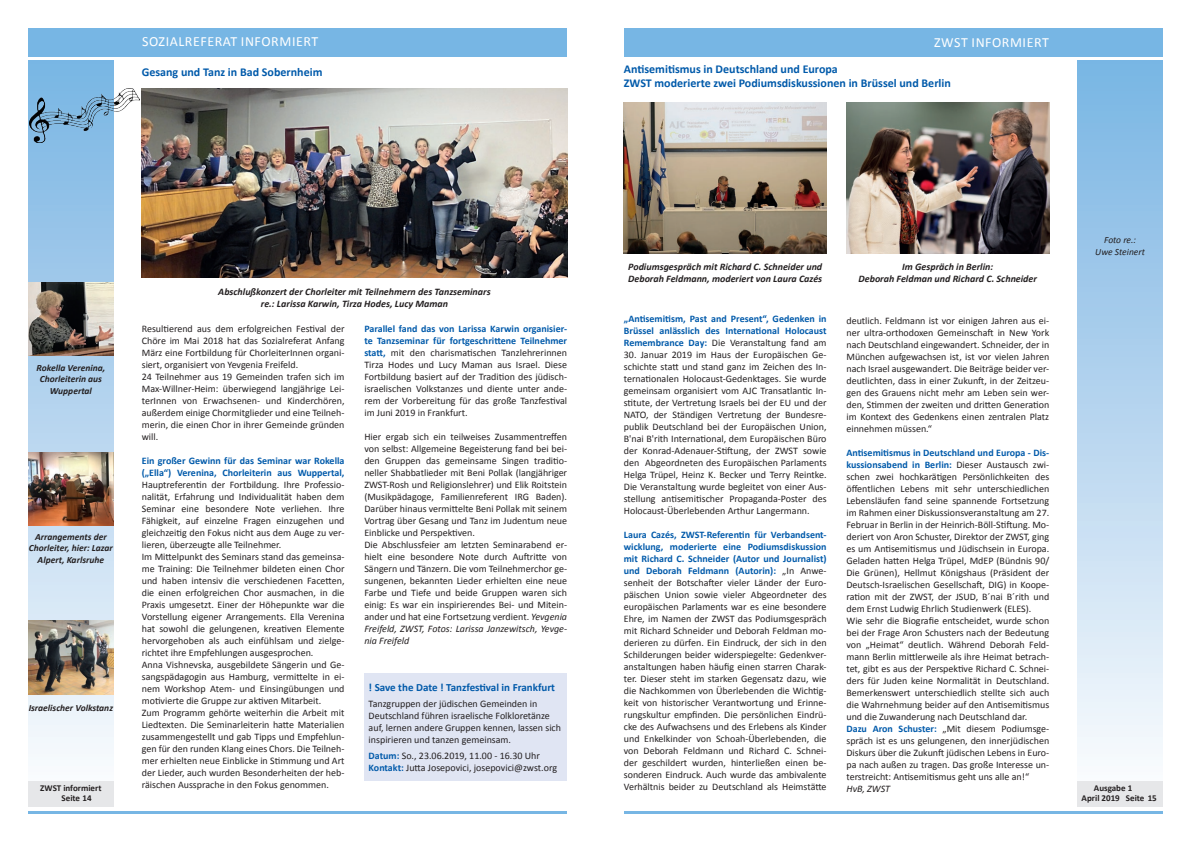
<style>
.page{position:relative;width:1191px;height:842px;background:#fff}
.page>*{position:absolute;margin:0;border:0;box-sizing:border-box;transform-origin:0 0}
.t1{font:14px "Calibri";letter-spacing:.04em;color:#fff}
.t2{font:700 12px/14.4px "Calibri";color:#015aaa}
.t3{font:700 11px "Calibri";color:#015aaa}
.t4{font:10px/12px "Calibri";color:#231f20}
.t5{font:italic 700 10px/12px "Calibri";color:#231f20;text-align:center}
.t6{font:700 10px/12px "Calibri";color:#015aaa}
.t7{font:italic 10px "Calibri";letter-spacing:-.005em;color:#231f20}
.t8{font:italic 700 9.5px/11.4px "Calibri";color:#231f20;text-align:center}
.t9{font:italic 9.5px/11.4px "Calibri";color:#231f20;text-align:center}
.t10{font:700 9px/10.8px "Calibri";color:#231f20}
.s1{font-weight:400;color:#231f20}
.s2{font-weight:700;color:#015aaa}
.s3{font-style:italic}
</style>
<div class="page">
<div style="left:28px;top:28px;width:539px;height:29px;background:#77b6e4"></div>
<svg style="left:28px;top:61px;width:85px;height:693px;background:#b4d4ee"></svg>
<div style="left:1077px;top:61px;width:85px;height:745px;background:linear-gradient(to bottom,#78b4e3,#fcfcfe)"></div>
<div style="left:28px;top:780px;width:85px;height:26px;background:#e6e7e9"></div>
<div style="left:1077px;top:780px;width:85px;height:26px;background:#e6e7e9"></div>
<hr style="left:28px;top:811px;width:539px;height:3px;background:#77b6e4">
<div style="left:624px;top:28px;width:538px;height:29px;background:#77b6e4"></div>
<hr style="left:624px;top:811px;width:538px;height:3px;background:#77b6e4">
<img style="left:28px;top:621px;width:85px;height:73px">
<img style="left:142px;top:88px;width:425px;height:190px">
<img style="left:28px;top:282px;width:85px;height:74px">
<img style="left:28px;top:452px;width:85px;height:74px">
<div style="left:364px;top:673px;width:203px;height:107px;background:#e0e5f3"></div>
<img style="left:30px;top:88px;width:110px;height:54px">
<img style="left:624px;top:102px;width:202px;height:151px">
<img style="left:846px;top:102px;width:203px;height:151px">
<h1 class="t1" style="left:142px;top:33px;width:178px">SOZIALREFERAT INFORMIERT</h1>
<p class="t2" style="left:142px;top:66px;width:182px">Gesang und Tanz in Bad Sobernheim</p>
<p class="t5" style="left:218px;top:285px;width:274px">Abschlußkonzert der Chorleiter mit Teilnehmern des Tanzseminars re.: Larissa Karwin, Tirza Hodes, Lucy Maman</p>
<h1 class="t1" style="left:934px;top:34px;width:116px">ZWST INFORMIERT</h1>
<p class="t2" style="left:624px;top:61px;width:329px">Antisemitismus in Deutschland und Europa<br>ZWST moderierte zwei Podiumsdiskussionen in Brüssel und Berlin</p>
<p class="t5" style="left:628px;top:260px;width:196px;text-align:left">Podiumsgespräch mit Richard C. Schneider und<br>Deborah Feldmann, moderiert von Laura Cazés</p>
<p class="t5" style="left:858px;top:260px;width:180px">Im Gespräch in Berlin:<br>Deborah Feldman und Richard C. Schneider</p>
<p class="t9" style="left:1095px;top:235px;width:51px">Foto re.:<br>Uwe Steinert</p>
<p class="t6" style="left:624px;top:312px;width:204px;text-align:justify">„Antisemitism, Past and Present“, Gedenken in Brüssel anlässlich des International Holocaust Remembrance Day: <span class="s1">Die Veranstaltung fand am</span></p>
<p class="t4" style="left:624px;top:349px;width:204px;text-align:justify">30. Januar 2019 im Haus der Europäischen Ge&shy;schichte statt und stand ganz im Zeichen des In&shy;ternationalen Holocaust-Gedenktages. Sie wurde gemeinsam organisiert vom AJC Transatlantic In&shy;stitute, der Vertretung Israels bei der EU und der NATO, der Ständigen Vertretung der Bundesre&shy;publik Deutschland bei der Europäischen Union, B'nai B'rith International, dem Europäischen Büro der Konrad-Adenauer-Stiftung, der ZWST sowie den Abgeordneten des Europäischen Parlaments Helga Trüpel, Heinz K. Becker und Terry Reintke.<br>Die Veranstaltung wurde begleitet von einer Aus&shy;stellung antisemitischer Propaganda-Poster des Holocaust-Überlebenden Arthur Langermann.</p>
<p class="t4" style="left:624px;top:529px;width:204px;text-align:justify"><span class="s2">Laura Cazés, ZWST-Referentin für Verbandsent&shy;wicklung, moderierte eine Podiumsdiskussion mit Richard C. Schneider (Autor und Journalist) und Deborah Feldmann (Autorin):</span> „In Anwe&shy;senheit der Botschafter vieler Länder der Euro&shy;päischen Union sowie vieler Abgeordneter des europäischen Parlaments war es eine besondere Ehre, im Namen der ZWST das Podiumsgespräch mit Richard Schneider und Deborah Feldman mo&shy;derieren zu dürfen. Ein Eindruck, der sich in den Schilderungen beider widerspiegelte: Gedenkver&shy;anstaltungen haben häufig einen starren Charak&shy;ter. Dieser steht im starken Gegensatz dazu, wie die Nachkommen von Überlebenden die Wichtig&shy;keit von historischer Verantwortung und Erinne&shy;rungskultur empfinden. Die persönlichen Eindrü&shy;cke des Aufwachsens und des Erlebens als Kinder und Enkelkinder von Schoah-Überlebenden, die von Deborah Feldmann und Richard C. Schnei&shy;der geschildert wurden, hinterließen einen be&shy;sonderen Eindruck. Auch wurde das ambivalente Verhältnis beider zu Deutschland als Heimstätte</p>
<p class="t4" style="left:846px;top:315px;width:204px;text-align:justify">deutlich. Feldmann ist vor einigen Jahren aus ei&shy;ner ultra-orthodoxen Gemeinschaft in New York nach Deutschland eingewandert. Schneider, der in München aufgewachsen ist, ist vor vielen Jahren nach Israel ausgewandert. Die Beiträge beider ver&shy;deutlichten, dass in einer Zukunft, in der Zeitzeu&shy;gen des Grauens nicht mehr am Leben sein wer&shy;den, Stimmen der zweiten und dritten Generation im Kontext des Gedenkens einen zentralen Platz einnehmen müssen.“</p>
<p class="t4" style="left:846px;top:447px;width:204px"><span class="s2">Antisemitismus in Deutschland und Europa - Dis&shy;kussionsabend in Berlin:</span> Dieser Austausch zwi&shy;schen zwei hochkarätigen Persönlichkeiten des öffentlichen Lebens mit sehr unterschiedlichen Lebensläufen fand seine spannende Fortsetzung im Rahmen einer Diskussionsveranstaltung am 27.<br>Februar in Berlin in der Heinrich-Böll-Stiftung. Mo&shy;deriert von Aron Schuster, Direktor der ZWST, ging es um Antisemitismus und Jüdischsein in Europa.<br>Geladen hatten Helga Trüpel, MdEP (Bündnis 90/ Die Grünen), Hellmut Königshaus (Präsident der Deutsch-Israelischen Gesellschaft, DIG) in Koope&shy;ration mit der ZWST, der JSUD, B´nai B´rith und dem Ernst Ludwig Ehrlich Studienwerk (ELES).<br>Wie sehr die Biografie entscheidet, wurde schon bei der Frage Aron Schusters nach der Bedeutung von „Heimat“ deutlich. Während Deborah Feld&shy;mann Berlin mittlerweile als ihre Heimat betrach&shy;tet, gibt es aus der Perspektive Richard C. Schnei&shy;ders für Juden keine Normalität in Deutschland.<br>Bemerkenswert unterschiedlich stellte sich auch die Wahrnehmung beider auf den Antisemitismus und die Zuwanderung nach Deutschland dar.<br><span class="s2">Dazu Aron Schuster:</span> „Mit diesem Podiumsge&shy;spräch ist es uns gelungenen, den innerjüdischen Diskurs über die Zukunft jüdischen Lebens in Euro&shy;pa nach außen zu tragen. Das große Interesse un&shy;terstreicht: Antisemitismus geht uns alle an!“</p>
<p class="t7" style="left:846px;top:785px;width:45px">HvB, ZWST</p>
<p class="t4" style="left:142px;top:322px;width:204px">Resultierend aus dem erfolgreichen Festival der Chöre im Mai 2018 hat das Sozialreferat Anfang März eine Fortbildung für ChorleiterInnen organi&shy;siert, organisiert von Yevgenia Freifeld.<br>24 Teilnehmer aus 19 Gemeinden trafen sich im Max-Willner-Heim: überwiegend langjährige Lei&shy;terInnen von Erwachsenen- und Kinderchören, außerdem einige Chormitglieder und eine Teilneh&shy;merin, die einen Chor in ihrer Gemeinde gründen will.</p>
<p class="t6" style="left:142px;top:455px;width:204px">Ein großer Gewinn für das Seminar war Rokella („Ella“) Verenina, Chorleiterin aus Wuppertal,</p>
<p class="t4" style="left:142px;top:478px;width:204px">Hauptreferentin der Fortbildung. Ihre Professio&shy;nalität, Erfahrung und Individualität haben dem Seminar eine besondere Note verliehen. Ihre Fähigkeit, auf einzelne Fragen einzugehen und gleichzeitig den Fokus nicht aus dem Auge zu ver&shy;lieren, überzeugte alle Teilnehmer.<br>Im Mittelpunkt des Seminars stand das gemeinsa&shy;me Training: Die Teilnehmer bildeten einen Chor und haben intensiv die verschiedenen Facetten, die einen erfolgreichen Chor ausmachen, in die Praxis umgesetzt. Einer der Höhepunkte war die Vorstellung eigener Arrangements. Ella Verenina hat sowohl die gelungenen, kreativen Elemente hervorgehoben als auch einfühlsam und zielge&shy;richtet ihre Empfehlungen ausgesprochen.<br>Anna Vishnevska, ausgebildete Sängerin und Ge&shy;sangspädagogin aus Hamburg, vermittelte in ei&shy;nem Workshop Atem- und Einsingübungen und motivierte die Gruppe zur aktiven Mitarbeit.<br>Zum Programm gehörte weiterhin die Arbeit mit Liedtexten. Die Seminarleiterin hatte Materialien zusammengestellt und gab Tipps und Empfehlun&shy;gen für den runden Klang eines Chors. Die Teilneh&shy;mer erhielten neue Einblicke in Stimmung und Art der Lieder, auch wurden Besonderheiten der heb&shy;räischen Aussprache in den Fokus genommen.</p>
<p class="t4" style="left:364px;top:323px;width:204px;text-align:justify"><span class="s2">Parallel fand das von Larissa Karwin organisier&shy;te Tanzseminar für fortgeschrittene Teilnehmer statt,</span> mit den charismatischen Tanzlehrerinnen Tirza Hodes und Lucy Maman aus Israel. Diese Fortbildung basiert auf der Tradition des jüdisch&shy;israelischen Volkstanzes und diente unter ande&shy;rem der Vorbereitung für das große Tanzfestival im Juni 2019 in Frankfurt.</p>
<p class="t4" style="left:364px;top:431px;width:204px">Hier ergab sich ein teilweises Zusammentreffen von selbst: Allgemeine Begeisterung fand bei bei&shy;den Gruppen das gemeinsame Singen traditio&shy;neller Shabbatlieder mit Beni Pollak (langjähriger ZWST-Rosh und Religionslehrer) und Elik Roitstein (Musikpädagoge, Familienreferent IRG Baden).<br>Darüber hinaus vermittelte Beni Pollak mit seinem Vortrag über Gesang und Tanz im Judentum neue Einblicke und Perspektiven.<br>Die Abschlussfeier am letzten Seminarabend er&shy;hielt eine besondere Note durch Auftritte von Sängern und Tänzern. Die vom Teilnehmerchor ge&shy;sungenen, bekannten Lieder erhielten eine neue Farbe und Tiefe und beide Gruppen waren sich einig: Es war ein inspirierendes Bei- und Mitein&shy;ander und hat eine Fortsetzung verdient. <span class="s3">Yevgenia Freifeld, ZWST, Fotos: Larissa Janzewitsch, Yevge&shy;nia Freifeld</span></p>
<p class="t8" style="left:37px;top:361px;width:70px">Rokella Verenina,<br>Chorleiterin aus<br>Wuppertal</p>
<p class="t8" style="left:29px;top:532px;width:86px">Arrangements der<br>Chorleiter, hier: Lazar<br>Alpert, Karlsruhe</p>
<p class="t3" style="left:369px;top:680px;width:188px">! Save the Date ! Tanzfestival in Frankfurt</p>
<p class="t4" style="left:369px;top:697px;width:194px">Tanzgruppen der jüdischen Gemeinden in Deutschland führen israelische Folkloretänze auf, lernen andere Gruppen kennen, lassen sich inspirieren und tanzen gemeinsam.</p>
<p class="t4" style="left:369px;top:749px;width:190px"><span class="s2">Datum:</span> So., 23.06.2019, 11.00 - 16.30 Uhr<br><span class="s2">Kontakt:</span> Jutta Josepovici, josepovici@zwst.org</p>
<p class="t8" style="left:29px;top:702px;width:86px">Israelischer Volkstanz</p>
<p class="t10" style="left:62px;top:783px;width:41px;text-indent:-21px">ZWST informiert<br>Seite 14</p>
<p class="t10" style="left:1081px;top:783px;width:77px;text-indent:12px">Ausgabe 1<br>April 2019 Seite 15</p>
</div>
